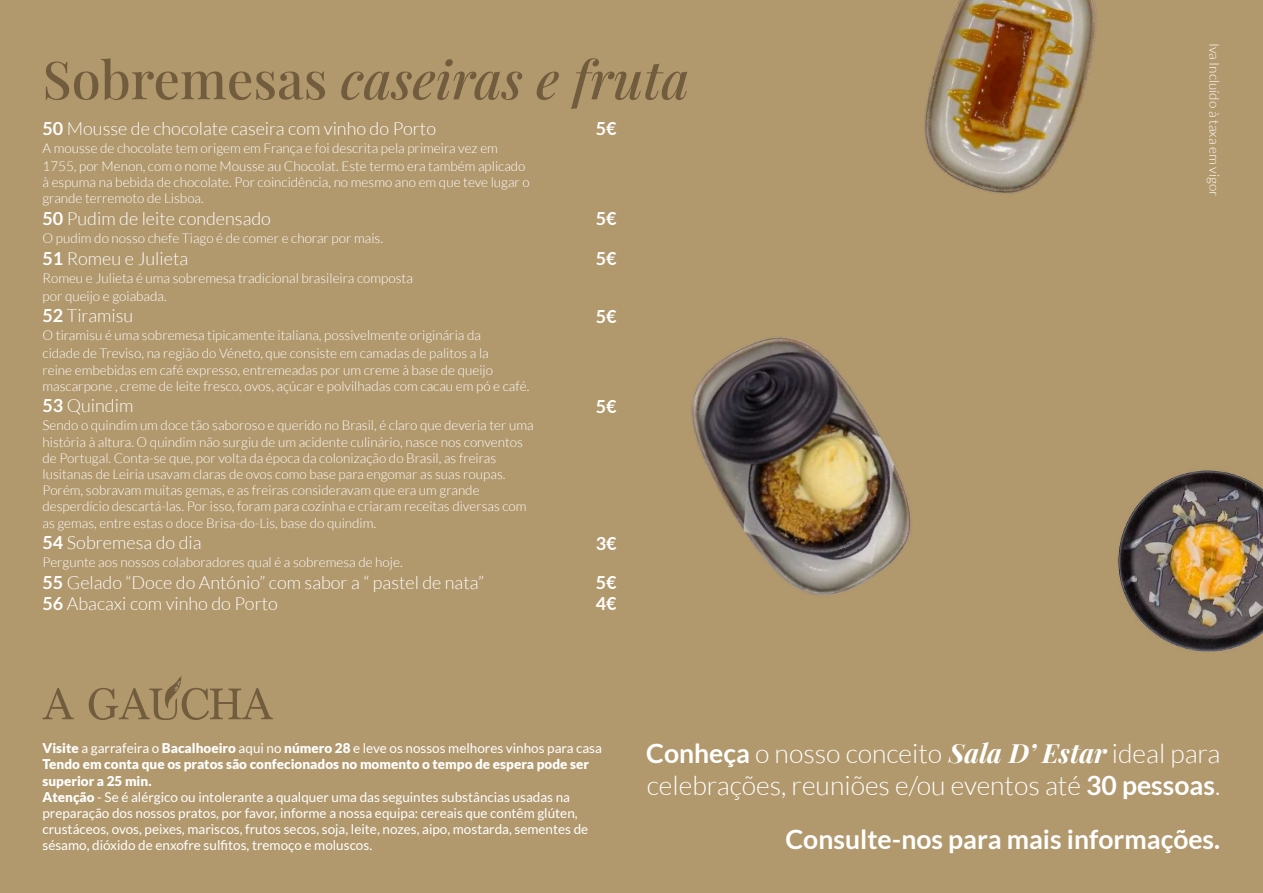
<style>
.page{position:relative;width:1263px;height:893px;background:#b1986d}
.page>*{position:absolute;margin:0;border:0;box-sizing:border-box;transform-origin:0 0}
.t1{font:italic 500 52.5px "Playfair Display";color:#715d3e}
.t2{font:300 26.55px/31.8px "Lato";color:#fff}
.t3{font:700 26.55px "Lato";color:#fff}
.t4{font:300 18px/21.6px "Lato";color:#fff}
.t5{font:700 18px/39.2px "Lato";color:#fff}
.t6{font:300 13.5px/16.2px "Lato";color:#fff}
.t7{font:13.5px/16.2px "Lato";color:#fff}
.s1{font-style:normal}
.s2{font-weight:700}
.s3{font-weight:900}
.s4{font-family:"Playfair Display";font-weight:700;font-style:italic}
</style>
<div class="page">
<svg style="left:43px;top:688px;width:31px;height:31px"></svg>
<svg style="left:89px;top:676px;width:184px;height:44px"></svg>
<img style="left:691px;top:337px;width:220px;height:259px">
<img style="left:1117px;top:470px;width:146px;height:182px">
<img style="left:924px;top:0;width:173px;height:194px">
<h1 class="t1" style="left:43px;top:39px;width:648px"><span class="s1">Sobremesas</span> caseiras e fruta</h1>
<h3 class="t4" style="left:43px;top:118px;width:395px"><span class="s2">50</span> Mousse de chocolate caseira com vinho do Porto</h3>
<p class="t6" style="left:43px;top:139px;width:485px;line-height:18px">A mousse de chocolate tem origem em França e foi descrita pela primeira vez em<br>1755, por Menon, com o nome Mousse au Chocolat. Este termo era também aplicado</p>
<p class="t6" style="left:43px;top:174px;width:489px">à espuma na bebida de chocolate. Por coincidência, no mesmo ano em que teve lugar o grande terremoto de Lisboa.</p>
<h3 class="t4" style="left:43px;top:208px;width:230px"><span class="s2">50</span> Pudim de leite condensado</h3>
<p class="t6" style="left:43px;top:230px;width:342px">O pudim do nosso chefe Tiago é de comer e chorar por mais.</p>
<h3 class="t4" style="left:43px;top:247px;width:147px"><span class="s2">51</span> Romeu e Julieta</h3>
<p class="t6" style="left:43px;top:269px;width:372px;line-height:18px">Romeu e Julieta é uma sobremesa tradicional brasileira composta por queijo e goiabada.</p>
<h3 class="t4" style="left:43px;top:305px;width:92px"><span class="s2">52</span> Tiramisu</h3>
<p class="t6" style="left:43px;top:326px;width:448px;line-height:18px">O tiramisu é uma sobremesa tipicamente italiana, possivelmente originária da cidade de Treviso, na região do Véneto, que consiste em camadas de palitos a la</p>
<p class="t6" style="left:43px;top:362px;width:488px">reine embebidas em café expresso, entremeadas por um creme à base de queijo mascarpone , creme de leite fresco, ovos, açúcar e polvilhadas com cacau em pó e café.</p>
<h3 class="t4" style="left:43px;top:395px;width:92px"><span class="s2">53</span> Quindim</h3>
<p class="t6" style="left:43px;top:417px;width:493px">Sendo o quindim um doce tão saboroso e querido no Brasil, é claro que deveria ter uma história à altura. O quindim não surgiu de um acidente culinário, nasce nos conventos de Portugal. Conta-se que, por volta da época da colonização do Brasil, as freiras lusitanas de Leiria usavam claras de ovos como base para engomar as suas roupas.<br>Porém, sobravam muitas gemas, e as freiras consideravam que era um grande desperdício descartá-las. Por isso, foram para cozinha e criaram receitas diversas com as gemas, entre estas o doce Brisa-do-Lis, base do quindim.</p>
<h3 class="t4" style="left:43px;top:532px;width:161px"><span class="s2">54</span> Sobremesa do dia</h3>
<p class="t6" style="left:43px;top:554px;width:362px">Pergunte aos nossos colaboradores qual é a sobremesa de hoje.</p>
<h3 class="t4" style="left:43px;top:571px;width:443px"><span class="s2">55</span> Gelado “Doce do António” com sabor a “ pastel de nata”<br><span class="s2">56</span> Abacaxi com vinho do Porto</h3>
<h3 class="t5" style="left:596px;top:109px;width:22px">5€</h3>
<h3 class="t5" style="left:596px;top:199px;width:22px">5€</h3>
<h3 class="t5" style="left:596px;top:239px;width:22px">5€</h3>
<h3 class="t5" style="left:596px;top:296px;width:22px">5€</h3>
<h3 class="t5" style="left:596px;top:387px;width:22px">5€</h3>
<h3 class="t5" style="left:596px;top:523px;width:22px">3€<br>5€</h3>
<h3 class="t5" style="left:596px;top:584px;width:22px">4€</h3>
<p class="t6" style="left:1222px;top:43px;width:155px;rotate:90deg">Iva Incluído à taxa em vigor</p>
<p class="t7" style="left:43px;top:740px;width:561px"><span class="s3">Visite</span> a garrafeira o <span class="s3">Bacalhoeiro</span> aqui no <span class="s3">número 28</span> e leve os nossos melhores vinhos para casa <span class="s3">Tendo em conta que os pratos são confecionados no momento o tempo de espera pode ser superior a 25 min.<br>Atenção</span> - Se é alérgico ou intolerante a qualquer uma das seguintes substâncias usadas na preparação dos nossos pratos, por favor, informe a nossa equipa: cereais que contêm glúten, crustáceos, ovos, peixes, mariscos, frutos secos, soja, leite, nozes, aipo, mostarda, sementes de sésamo, dióxido de enxofre sulfitos, tremoço e moluscos.</p>
<h2 class="t2" style="left:646px;top:738px;width:576px"><span class="s2">Conheça</span> o nosso conceito <span class="s4">Sala D’ Estar</span> ideal para celebrações, reuniões e/ou eventos até <span class="s2">30 pessoas</span>.</h2>
<h2 class="t3" style="left:785px;top:824px;width:436px">Consulte-nos para mais informações.</h2>
</div>
